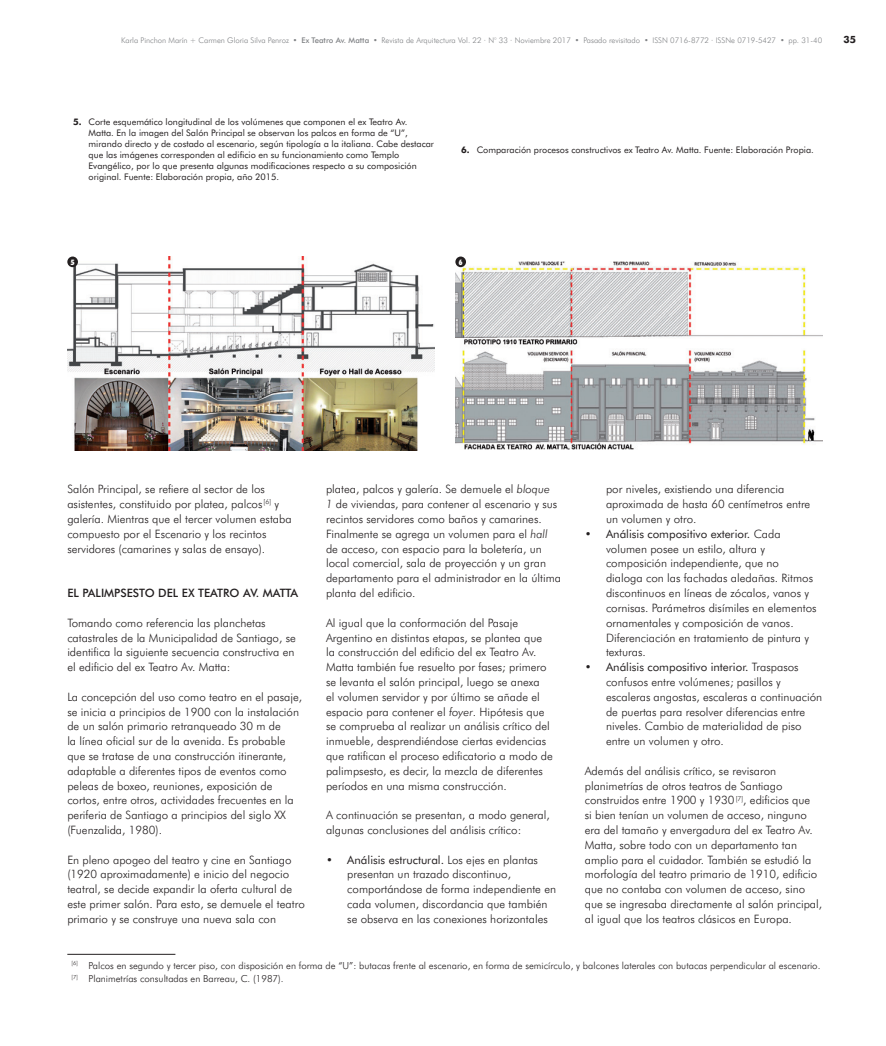
<style>
.page{position:relative;width:886px;height:1046px;background:#fff}
.page>*{position:absolute;margin:0;border:0;box-sizing:border-box;transform-origin:0 0}
.t1{font:300 11.5px/14.8px "Futura BT";color:#231f20}
.t2{font:500 11.5px "Futura BT";color:#231f20}
.t3{font:700 10px "Futura BT";color:#231f20}
.t4{font:300 9.75px/13.4px "Futura BT";color:#231f20}
.t5{font:9px/10.9px "Futura BT";color:#231f20}
.t6{font:300 7.75px "Futura BT";color:#808285}
.t7{font:900 condensed 7.5px "Futura BT";color:#fff}
.s1{font-weight:500}
.s2{font-weight:700}
.s3{font-style:inherit}
.s4{font-weight:400}
.s5{font-style:italic}
</style>
<div class="page">
<hr style="left:67px;top:953px;width:108px;height:1px;background:#231f20">
<img style="left:67px;top:256px;width:367px;height:195px">
<div style="left:67px;top:256px;width:11px;height:11px;background:#231f20;border-radius:50%"></div>
<img style="left:455px;top:262px;width:367px;height:187px">
<div style="left:455px;top:256px;width:11px;height:11px;background:#231f20;border-radius:50%"></div>
<p class="t6" style="left:121px;top:36px;width:702px">Karla Pinchon Marín + Carmen Gloria Silva Penroz • <span class="s1">Ex Teatro Av. Matta</span> • Revista de Arquitectura Vol. 22 · N° 33 · Noviembre 2017 • Pasado revisitado • ISSN 0716-8772 · ISSNe 0719-5427 • pp. 31-40</p>
<p class="t3" style="left:843px;top:34px;width:14px">35</p>
<p class="t5" style="left:89px;top:117px;width:347px;text-indent:-16px"><span class="s2">5.</span> Corte esquemático longitudinal de los volúmenes que componen el ex Teatro Av.<br>Matta. En la imagen del Salón Principal se observan los palcos en forma de “U”, mirando directo y de costado al escenario, según tipología a la italiana. Cabe destacar que las imágenes corresponden al edificio en su funcionamiento como Templo Evangélico, por lo que presenta algunas modificaciones respecto a su composición original. Fuente: Elaboración propia, año 2015.</p>
<p class="t5" style="left:461px;top:144px;width:354px"><span class="s2">6.</span> Comparación procesos constructivos ex Teatro Av. Matta. Fuente: <span class="s3">E</span>laboración <span class="s3">P</span>ropia.</p>
<p class="t7" style="left:71px;top:257px;width:5px">5</p>
<p class="t7" style="left:459px;top:257px;width:5px">6</p>
<p class="t1" style="left:67px;top:482px;width:226px">Salón Principal, se refiere al sector de los asistentes, constituido por platea, palcos <sup>[6]</sup> y galería. Mientras que el tercer volumen estaba compuesto por el Escenario y los recintos servidores (camarines y salas de ensayo).</p>
<p class="t2" style="left:67px;top:586px;width:232px">EL PALIMPSESTO DEL EX TEATRO AV. MATTA</p>
<p class="t1" style="left:67px;top:615px;width:230px">Tomando como referencia las planchetas catastrales de la Municipalidad de Santiago, se identifica la siguiente secuencia constructiva en el edificio del ex Teatro Av. Matta:</p>
<p class="t1" style="left:67px;top:689px;width:236px">La concepción del uso como teatro en el pasaje, se inicia a principios de 1900 con la instalación de un salón primario retranqueado 30 m de<br>la línea oficial sur de la avenida. Es probable que se tratase de una construcción itinerante, adaptable a diferentes tipos de eventos como peleas de boxeo, reuniones, exposición de cortos, entre otros, actividades frecuentes en la periferia de Santiago a principios del siglo XX (Fuenzalida, 1980).</p>
<p class="t1" style="left:67px;top:851px;width:239px">En pleno apogeo del teatro y cine en Santiago (1920 aproximadamente) e inicio del negocio teatral, se decide expandir la oferta cultural de este primer salón. Para esto, se demuele el teatro primario y se construye una nueva sala con</p>
<p class="t1" style="left:606px;top:482px;width:206px">por niveles, existiendo una diferencia aproximada de hasta 60 centímetros entre un volumen y otro.</p>
<p class="t1" style="left:606px;top:526px;width:212px;text-indent:-21px">• <span class="s4">Análisis compositivo exterior.</span> Cada volumen posee un estilo, altura y composición independiente, que no dialoga con las fachadas aledañas. Ritmos discontinuos en líneas de zócalos, vanos y cornisas. Parámetros disímiles en elementos ornamentales y composición de vanos.<br>Diferenciación en tratamiento de pintura y texturas.</p>
<p class="t1" style="left:606px;top:659px;width:218px;text-indent:-21px">• <span class="s4">Análisis compositivo interior.</span> Traspasos confusos entre volúmenes; pasillos y escaleras angostas, escaleras a continuación de puertas para resolver diferencias entre niveles. Cambio de materialidad de piso entre un volumen y otro.</p>
<p class="t1" style="left:585px;top:763px;width:239px">Además del análisis crítico, se revisaron planimetrías de otros teatros de Santiago construidos entre 1900 y 1930 <sup>[7]</sup>, edificios que<br>si bien tenían un volumen de acceso, ninguno era del tamaño y envergadura del ex Teatro Av.<br>Matta, sobre todo con un departamento tan amplio para el cuidador. También se estudió la morfología del teatro primario de 1910, edificio que no contaba con volumen de acceso, sino que se ingresaba directamente al salón principal, al igual que los teatros clásicos en Europa.</p>
<p class="t4" style="left:72px;top:958px;width:750px"><sup>[6]</sup> Palcos en segundo y tercer piso, con disposición en forma de “U”: butacas frente al escenario, en forma de semicírculo, y balcones laterales con butacas perpendicular al escenario. <sup>[7]</sup> Planimetrías consultadas en Barreau, C. (1987).</p>
<p class="t1" style="left:326px;top:482px;width:237px">platea, palcos y galería. Se demuele el <span class="s5">bloque<br>1</span> de viviendas, para contener al escenario y sus recintos servidores como baños y camarines.<br>Finalmente se agrega un volumen para el <span class="s5">hall </span>de acceso, con espacio para la boletería, un local comercial, sala de proyección y un gran departamento para el administrador en la última planta del edificio.</p>
<p class="t1" style="left:326px;top:615px;width:228px">Al igual que la conformación del Pasaje Argentino en distintas etapas, se plantea que la construcción del edificio del ex Teatro Av.<br>Matta también fue resuelto por fases; primero se levanta el salón principal, luego se anexa<br>el volumen servidor y por último se añade el espacio para contener el <span class="s5">foyer</span>. Hipótesis que se comprueba al realizar un análisis crítico del inmueble, desprendiéndose ciertas evidencias que ratifican el proceso edificatorio a modo de palimpsesto, es decir, la mezcla de diferentes períodos en una misma construcción.</p>
<p class="t1" style="left:326px;top:807px;width:225px">A continuación se presentan, a modo general, algunas conclusiones del análisis crítico:</p>
<p class="t1" style="left:347px;top:851px;width:210px;text-indent:-21px">• <span class="s4">Análisis estructural.</span> Los ejes en plantas presentan un trazado discontinuo, comportándose de forma independiente en cada volumen, discordancia que también se observa en las conexiones horizontales</p>
</div>
